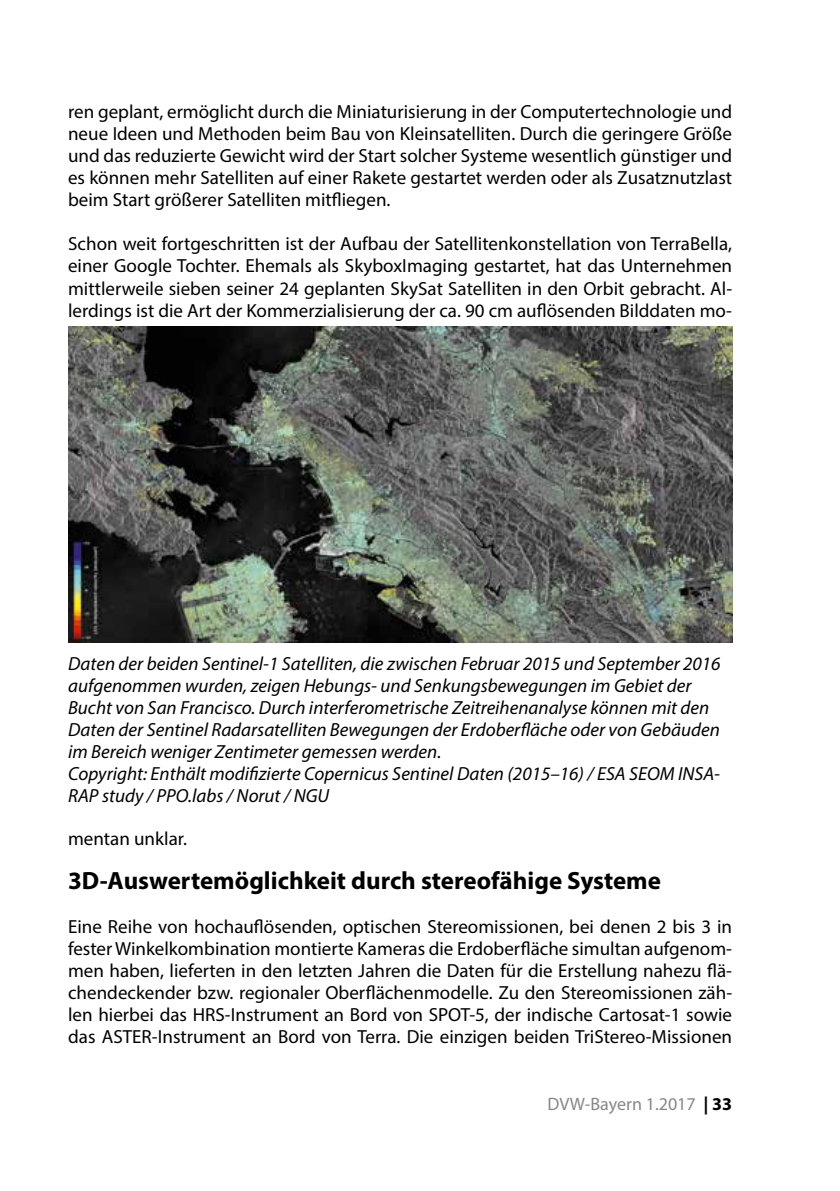
<style>
.page{position:relative;width:840px;height:1191px;background:#fff}
.page>*{position:absolute;margin:0;border:0;box-sizing:border-box;transform-origin:0 0}
.t1{font:700 25px "Myriad Pro";color:#000}
.t2{font:19px/22px "Myriad Pro";color:#000;text-align:justify}
.t3{font:italic 19px/22px "Myriad Pro";color:#000}
.t4{font:18px "Myriad Pro";color:#868786}
.s1{font-weight:700;color:#000}
</style>
<div class="page">
<img style="left:68px;top:326px;width:663px;height:316px">
<p class="t2" style="left:68px;top:101px;width:665px">ren geplant, ermöglicht durch die Miniaturisierung in der Computertechnologie und neue Ideen und Methoden beim Bau von Kleinsatelliten. Durch die geringere Größe und das reduzierte Gewicht wird der Start solcher Systeme wesentlich günstiger und es können mehr Satelliten auf einer Rakete gestartet werden oder als Zusatznutzlast beim Start größerer Satelliten mitfliegen.</p>
<p class="t2" style="left:68px;top:233px;width:665px">Schon weit fortgeschritten ist der Aufbau der Satellitenkonstellation von TerraBella, einer Google Tochter. Ehemals als SkyboxImaging gestartet, hat das Unternehmen mittlerweile sieben seiner 24 geplanten SkySat Satelliten in den Orbit gebracht. Al&shy;lerdings ist die Art der Kommerzialisierung der ca. 90 cm auflösenden Bilddaten mo-</p>
<p class="t3" style="left:68px;top:652px;width:653px">Daten der beiden Sentinel-1 Satelliten, die zwischen Februar 2015 und September 2016 aufgenommen wurden, zeigen Hebungs- und Senkungsbewegungen im Gebiet der Bucht von San Francisco. Durch interferometrische Zeitreihenanalyse können mit den Daten der Sentinel Radarsatelliten Bewegungen der Erdoberfläche oder von Gebäuden im Bereich weniger Zentimeter gemessen werden.<br>Copyright: Enthält modifizierte Copernicus Sentinel Daten (2015–16) / ESA SEOM INSA-RAP study / PPO.labs / Norut / NGU</p>
<p class="t2" style="left:68px;top:827px;width:120px">mentan unklar.</p>
<h1 class="t1" style="left:68px;top:864px;width:594px">3D-Auswertemöglichkeit durch stereofähige Systeme</h1>
<p class="t2" style="left:68px;top:915px;width:665px">Eine Reihe von hochauflösenden, optischen Stereomissionen, bei denen 2 bis 3 in fester Winkelkombination montierte Kameras die Erdoberfläche simultan aufgenom&shy;men haben, lieferten in den letzten Jahren die Daten für die Erstellung nahezu flä&shy;chendeckender bzw. regionaler Oberflächenmodelle. Zu den Stereomissionen zäh&shy;len hierbei das HRS-Instrument an Bord von SPOT-5, der indische Cartosat-1 sowie das ASTER-Instrument an Bord von Terra. Die einzigen beiden TriStereo-Missionen</p>
<p class="t4" style="left:547px;top:1093px;width:186px">DVW-Bayern 1.2017 <span class="s1">| 33</span></p>
</div>
